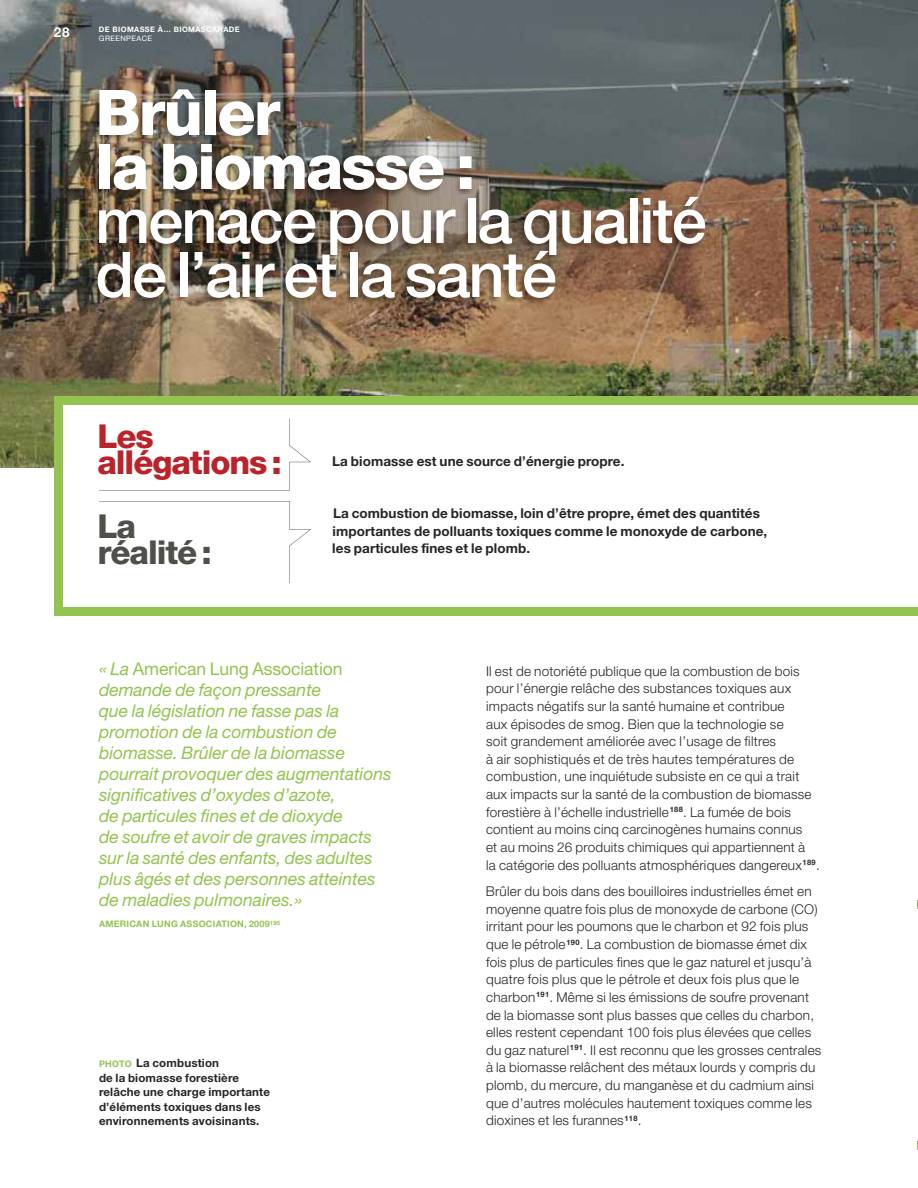
<style>
.page{position:relative;width:918px;height:1188px;background:#fff}
.page>*{position:absolute;margin:0;border:0;box-sizing:border-box;transform-origin:0 0}
.t1{font:500 63px/54px "Helvetica Neue LT Std";letter-spacing:-.03em;color:#fff}
.t2{font:800 63px/54px "Helvetica Neue LT Std";letter-spacing:-.035em;color:#fff}
.t3{font:800 33px/26.2px "Helvetica Neue LT Std";letter-spacing:-.035em;color:#ba2329}
.t4{font:800 33px/26.2px "Helvetica Neue LT Std";letter-spacing:-.035em;color:#50504b}
.t5{font:italic 17.55px/21px "Helvetica Neue LT Std";letter-spacing:-.005em;color:#94c34f}
.t6{font:300 13.5px/17.7px "Helvetica Neue LT Std";letter-spacing:.015em;color:#272627}
.t7{font:700 13.5px/17.7px "Helvetica Neue LT Std";letter-spacing:.005em;color:#272627}
.t8{font:700 13.5px "Helvetica Neue LT Std";color:#fff}
.t9{font:700 11.55px/14.5px "Helvetica Neue LT Std";letter-spacing:.015em;color:#272627}
.t10{font:700 9px "Helvetica Neue LT Std";letter-spacing:.025em;color:#94c34f}
.t11{font:700 7.5px "Helvetica Neue LT Std";letter-spacing:.05em;color:#fff}
.t12{font:7.5px "Helvetica Neue LT Std";letter-spacing:.05em;color:#fff}
.s1{font-style:normal}
.s2{font-size:9px;color:#94c34f}
</style>
<div class="page">
<img style="left:0;top:0;width:918px;height:468px">
<img style="left:79px;top:76px;width:770px;height:261px">
<div style="left:54px;top:399px;width:864px;height:210px;background:#fff"></div>
<div style="left:54px;top:396px;width:864px;height:9px;background:#94c34f"></div>
<div style="left:54px;top:608px;width:864px;height:8px;background:#94c34f"></div>
<div style="left:54px;top:397px;width:9px;height:218px;background:#94c34f"></div>
<svg style="left:99px;top:418px;width:212px;height:73px"></svg>
<svg style="left:99px;top:501px;width:212px;height:82px"></svg>
<p class="t8" style="left:54px;top:27px;width:17px">28</p>
<p class="t11" style="left:99px;top:27px;width:142px">DE BIOMASSE À… BIOMASCARADE</p>
<p class="t12" style="left:99px;top:35px;width:55px">GREENPEACE</p>
<h1 class="t2" style="left:95px;top:91px;width:382px">Brûler<br>la biomasse :</h1>
<h1 class="t1" style="left:95px;top:199px;width:613px">menace pour la qualité de l’air et la santé</h1>
<h2 class="t3" style="left:97px;top:426px;width:186px">Les allégations:</h2>
<h2 class="t4" style="left:97px;top:516px;width:116px">La réalité:</h2>
<p class="t7" style="left:332px;top:453px;width:294px">La biomasse est une source d’énergie propre.</p>
<p class="t7" style="left:332px;top:506px;width:437px">La combustion de biomasse, loin d’être propre, émet des quantités importantes de polluants toxiques comme le monoxyde de carbone, les particules fines et le plomb.</p>
<p class="t5" style="left:99px;top:660px;width:294px">« La <span class="s1">American Lung Association </span>demande de façon pressante<br>que la législation ne fasse pas la promotion de la combustion de biomasse. Brûler de la biomasse pourrait provoquer des augmentations significatives d’oxydes d’azote,<br>de particules fines et de dioxyde<br>de soufre et avoir de graves impacts sur la santé des enfants, des adultes plus âgés et des personnes atteintes de maladies pulmonaires.»</p>
<p class="t10" style="left:99px;top:921px;width:183px">AMERICAN LUNG ASSOCIATION, 2009<sup>195</sup></p>
<p class="t9" style="left:99px;top:1057px;width:173px"><span class="s2">PHOTO</span> La combustion<br>de la biomasse forestière relâche une charge importante d’éléments toxiques dans les environnements avoisinants.</p>
<p class="t6" style="left:486px;top:663px;width:335px">Il est de notoriété publique que la combustion de bois pour l’énergie relâche des substances toxiques aux impacts négatifs sur la santé humaine et contribue<br>aux épisodes de smog. Bien que la technologie se<br>soit grandement améliorée avec l’usage de filtres<br>à air sophistiqués et de très hautes températures de combustion, une inquiétude subsiste en ce qui a trait aux impacts sur la santé de la combustion de biomasse forestière à l’échelle industrielle<sup>188</sup>. La fumée de bois contient au moins cinq carcinogènes humains connus<br>et au moins 26 produits chimiques qui appartiennent à<br>la catégorie des polluants atmosphériques dangereux<sup>189</sup>.</p>
<p class="t6" style="left:486px;top:884px;width:337px">Brûler du bois dans des bouilloires industrielles émet en moyenne quatre fois plus de monoxyde de carbone (CO) irritant pour les poumons que le charbon et 92 fois plus que le pétrole<sup>190</sup>. La combustion de biomasse émet dix fois plus de particules fines que le gaz naturel et jusqu’à quatre fois plus que le pétrole et deux fois plus que le charbon<sup>191</sup>. Même si les émissions de soufre provenant de la biomasse sont plus basses que celles du charbon, elles restent cependant 100 fois plus élevées que celles du gaz naturel<sup>191</sup>. Il est reconnu que les grosses centrales à la biomasse relâchent des métaux lourds y compris du plomb, du mercure, du manganèse et du cadmium ainsi que d’autres molécules hautement toxiques comme les dioxines et les furannes<sup>118</sup>.</p>
</div>
